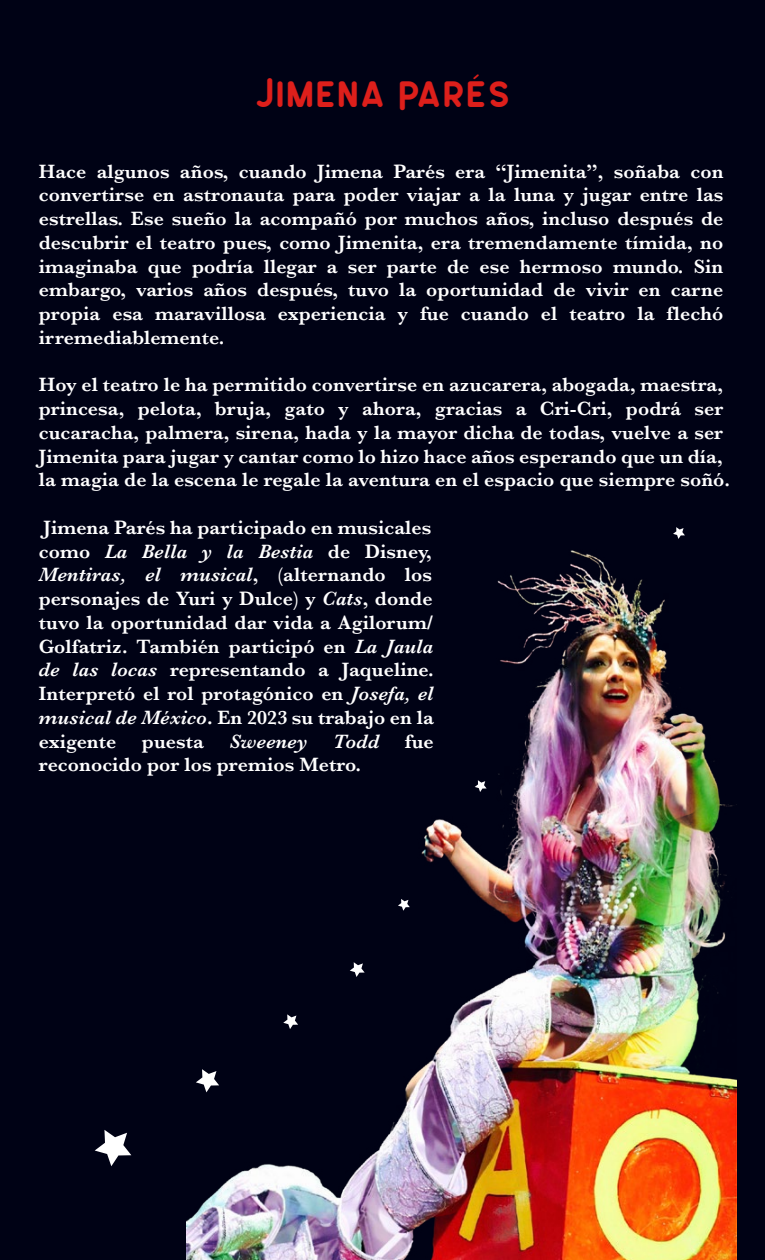
<style>
.page{position:relative;width:765px;height:1260px;background:#000215}
.page>*{position:absolute;margin:0;border:0;box-sizing:border-box;transform-origin:0 0}
.t1{font:700 37.5px "Leo Rounded";letter-spacing:.045em;color:#dd1f1b}
.t2{font:600 20px/23.8px "Baskerville";letter-spacing:.005em;color:#fff}
.t3{font:italic 600 20px "Baskerville";letter-spacing:.005em;color:#fff}
.s1{font-style:italic}
</style>
<div class="page">
<img style="left:187px;top:550px;width:549px;height:710px">
<svg style="left:95px;top:1130px;width:36px;height:36px"></svg>
<svg style="left:196px;top:1069px;width:23px;height:23px"></svg>
<svg style="left:350px;top:962px;width:15px;height:15px"></svg>
<svg style="left:283px;top:1014px;width:15px;height:15px"></svg>
<svg style="left:398px;top:899px;width:12px;height:12px"></svg>
<svg style="left:475px;top:780px;width:12px;height:12px"></svg>
<svg style="left:673px;top:527px;width:12px;height:12px"></svg>
<h1 class="t1" style="left:255px;top:74px;width:256px">Jimena Parés</h1>
<p class="t2" style="left:39px;top:159px;width:686px;text-align:justify">Hace algunos años, cuando Jimena Parés era “Jimenita”, soñaba con convertirse en astronauta para poder viajar a la luna y jugar entre las estrellas. Ese sueño la acompañó por muchos años, incluso después de descubrir el teatro pues, como Jimenita, era tremendamente tímida, no imaginaba que podría llegar a ser parte de ese hermoso mundo. Sin embargo, varios años después, tuvo la oportunidad de vivir en carne propia esa maravillosa experiencia y fue cuando el teatro la flechó irremediablemente.</p>
<p class="t2" style="left:39px;top:373px;width:693px">Hoy el teatro le ha permitido convertirse en azucarera, abogada, maestra, princesa, pelota, bruja, gato y ahora, gracias a Cri-Cri, podrá ser cucaracha, palmera, sirena, hada y la mayor dicha de todas, vuelve a ser Jimenita para jugar y cantar como lo hizo hace años esperando que un día, la magia de la escena le regale la aventura en el espacio que siempre soñó.</p>
<p class="t2" style="left:39px;top:515px;width:396px">Jimena Parés ha participado en musicales como <span class="s1">La Bella y la Bestia</span> de Disney, <span class="s1">Mentiras, el musical</span>, (alternando los personajes de Yuri y Dulce) y <span class="s1">Cats</span>, donde tuvo la oportunidad dar vida a Agilorum/ Golfatriz. También participó en <span class="s1">La Jaula de las locas</span> representando a Jaqueline.<br>Interpretó el rol protagónico en <span class="s1">Josefa, el musical de México</span>. En 2023 su trabajo en la exigente</p>
<p class="t2" style="left:142px;top:729px;width:64px">puesta</p>
<p class="t3" style="left:230px;top:727px;width:80px">Sweeney</p>
<p class="t3" style="left:333px;top:727px;width:48px">Todd</p>
<p class="t2" style="left:405px;top:729px;width:30px">fue</p>
<p class="t2" style="left:39px;top:753px;width:324px">reconocido por los premios Metro.</p>
</div>
